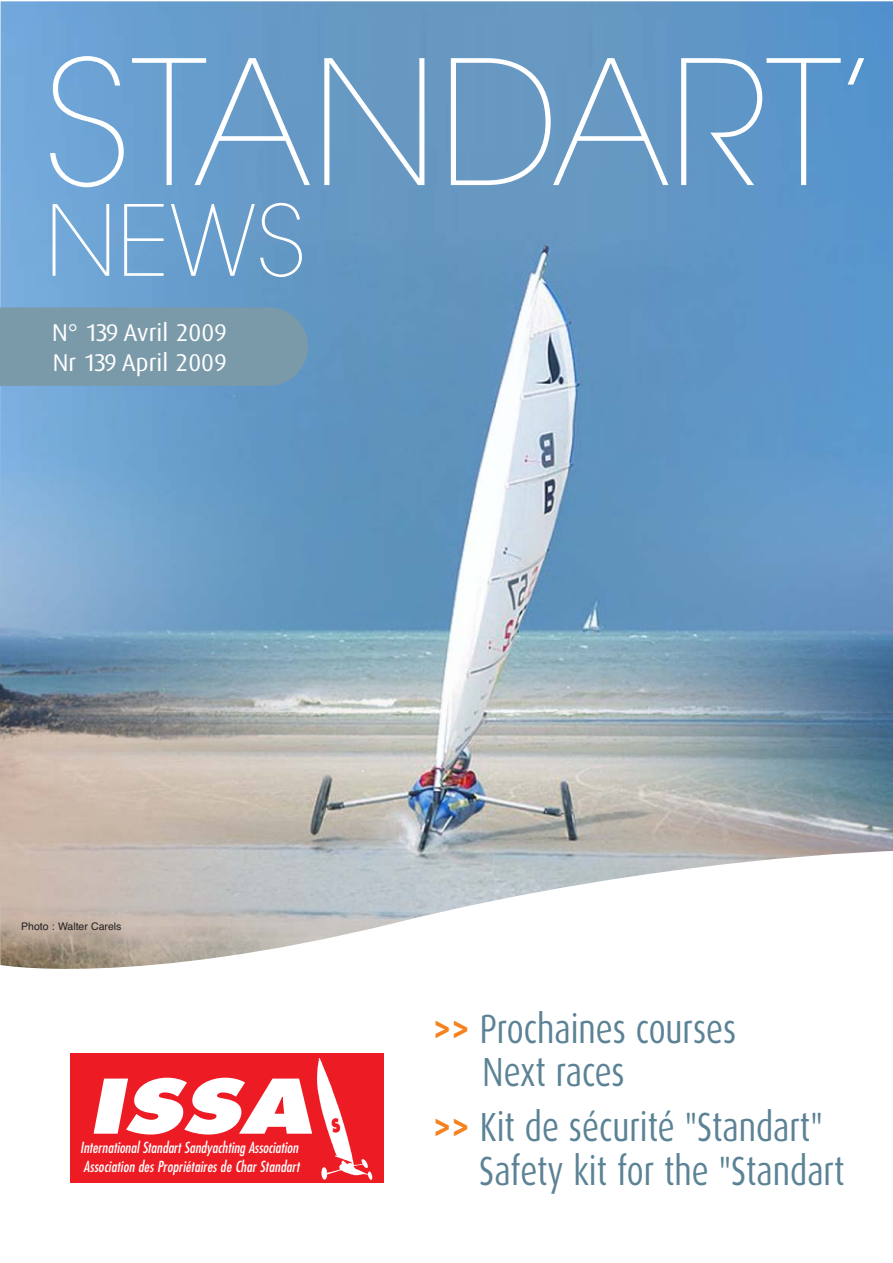
<style>
.page{position:relative;width:893px;height:1263px;background:#fff}
.page>*{position:absolute;margin:0;border:0;box-sizing:border-box;transform-origin:0 0}
.t1{font:200 171.45px "Avant Garde";color:#fff}
.t2{font:200 97.05px "Avant Garde";color:#fff}
.t3{font:italic 800 73.05px "Futura";color:#fff;scale:1.2 1}
.t4{font:40.65px/43.2px "Dax";color:#5b8295;scale:.8 1}
.t5{font:24.3px/30.5px "Dax";color:#fff}
.t6{font:italic condensed 14.85px "Futura";color:#fff}
.t7{font:10.5px "Helvetica";color:#231f20}
.s1{font-weight:700;color:#f5821f}
</style>
<div class="page">
<img style="left:0;top:1px;width:893px;height:968px">
<div style="left:0;top:307px;width:308px;height:79px;background:#7b9aa9"></div>
<div style="left:70px;top:1053px;width:313px;height:130px;background:#ed1c24"></div>
<img style="left:317px;top:1053px;width:67px;height:130px">
<svg style="left:331px;top:1117px;width:10px;height:16px"></svg>
<h1 class="t1" style="left:42px;top:58px;width:839px">STANDART’</h1>
<h2 class="t2" style="left:45px;top:204px;width:263px">NEWS</h2>
<h3 class="t5" style="left:52px;top:319px;width:176px">N° 139 Avril 2009<br>Nr 139 April 2009</h3>
<p class="t7" style="left:21px;top:922px;width:102px">Photo : Walter Carels</p>
<h3 class="t3" style="left:88px;top:1074px;width:188px">ISSA</h3>
<p class="t6" style="left:84px;top:1159px;width:220px">Association des Propriétaires de Char Standart</p>
<p class="t6" style="left:80px;top:1141px;width:222px">InternationalStandartSandyachting Association</p>
<h3 class="t4" style="left:483px;top:1010px;width:319px;text-indent:-49px"><span class="s1">&gt;&gt;</span> Prochaines courses<br>Next races</h3>
<h3 class="t4" style="left:479px;top:1109px;width:458px;text-indent:-46px"><span class="s1">&gt;&gt;</span> Kit de sécurité "Standart"<br>Safety kit for the "Standart</h3>
</div>
